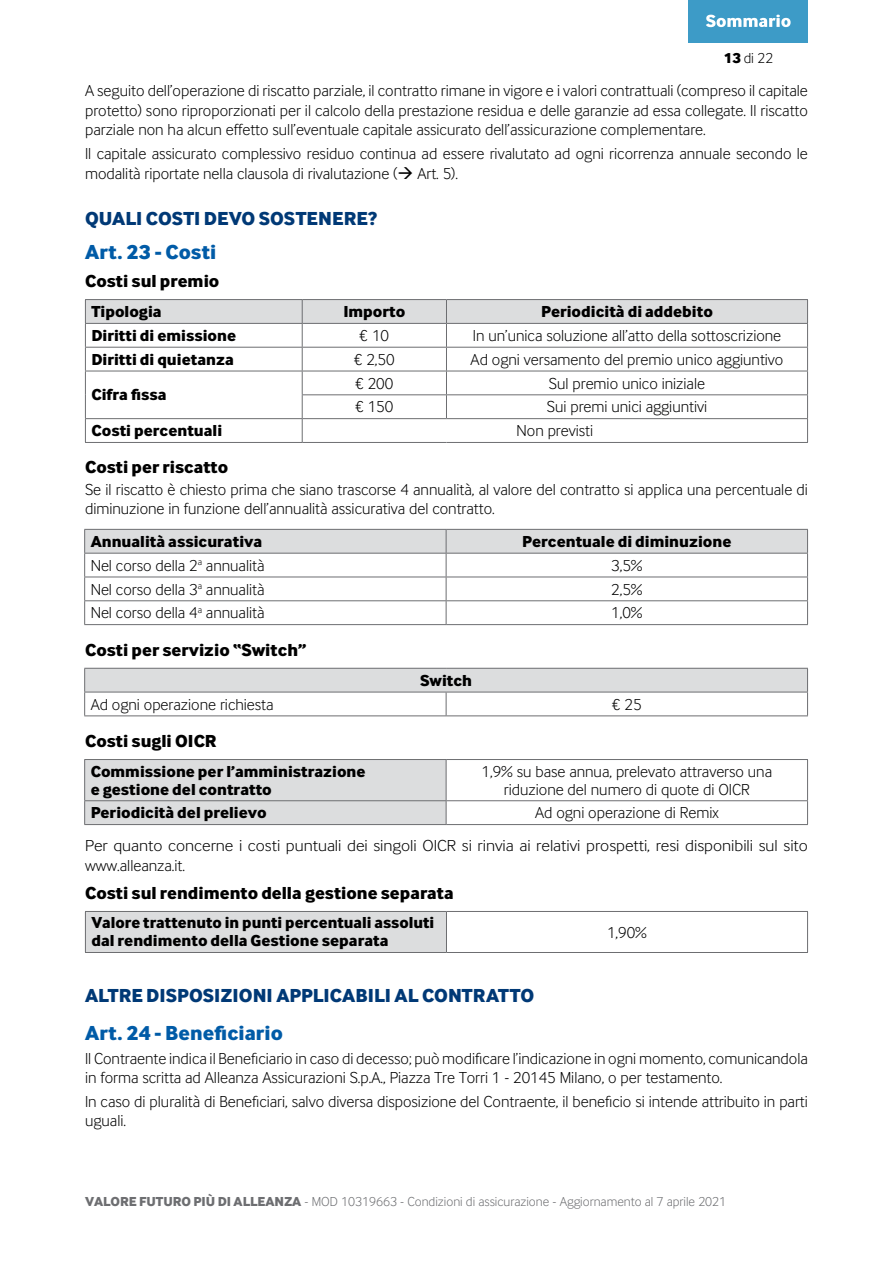
<style>
.page{position:relative;width:893px;height:1263px;background:#fff}
.page>*{position:absolute;margin:0;border:0;box-sizing:border-box;transform-origin:0 0}
.t1{font:700 21px "Inter Face Da Ma Lt";letter-spacing:.01em;color:#005ba7}
.t2{font:700 19.5px "Inter Face Da Ma Lt";letter-spacing:.005em;color:#003976}
.t3{font:700 18px "Inter Face Da Ma Lt";color:#000}
.t4{font:16.5px/19.5px "Inter Face Da Ma Lt";color:#000}
.t5{font:700 16.5px/18px "Inter Face Da Ma Lt";color:#000}
.t6{font:15px "Inter Face Da Ma Lt";color:#000}
.t7{font:13.5px "Inter Face Da Ma Lt";color:#6d6e71}
.s1{font-weight:700}
</style>
<div class="page">
<hr style="left:85px;top:299px;width:217px;height:1px;background:#6d6e71">
<hr style="left:302px;top:299px;width:144px;height:1px;background:#6d6e71">
<hr style="left:446px;top:299px;width:362px;height:1px;background:#6d6e71">
<svg style="left:85px;top:300px;width:723px;height:142px"></svg>
<hr style="left:85px;top:442px;width:217px;height:1px;background:#6d6e71">
<hr style="left:302px;top:442px;width:144px;height:1px;background:#6d6e71">
<hr style="left:446px;top:442px;width:362px;height:1px;background:#6d6e71">
<svg style="left:84px;top:529px;width:724px;height:95px"></svg>
<hr style="left:84px;top:624px;width:362px;height:1px;background:#6d6e71">
<hr style="left:446px;top:624px;width:362px;height:1px;background:#6d6e71">
<div style="left:85px;top:668px;width:722px;height:24px;background:#dcddde"></div>
<hr style="left:84px;top:668px;width:362px;height:1px;background:#6d6e71">
<hr style="left:446px;top:668px;width:362px;height:1px;background:#6d6e71">
<hr style="left:84px;top:692px;width:362px;height:1px;background:#6d6e71">
<svg style="left:84px;top:669px;width:1px;height:46px"></svg>
<hr style="left:446px;top:692px;width:362px;height:1px;background:#6d6e71">
<svg style="left:446px;top:692px;width:1px;height:23px"></svg>
<svg style="left:807px;top:669px;width:1px;height:46px"></svg>
<hr style="left:84px;top:715px;width:362px;height:1px;background:#6d6e71">
<hr style="left:446px;top:715px;width:362px;height:1px;background:#6d6e71">
<hr style="left:446px;top:759px;width:362px;height:1px;background:#6d6e71">
<hr style="left:807px;top:760px;width:1px;height:40px;background:#6d6e71">
<hr style="left:446px;top:800px;width:362px;height:1px;background:#6d6e71">
<div style="left:84px;top:759px;width:363px;height:65px;background:#dcddde"></div>
<svg style="left:807px;top:801px;width:1px;height:23px"></svg>
<hr style="left:84px;top:824px;width:362px;height:1px;background:#6d6e71">
<hr style="left:446px;top:824px;width:362px;height:1px;background:#6d6e71">
<div style="left:85px;top:911px;width:361px;height:41px;background:#dcddde"></div>
<hr style="left:85px;top:911px;width:361px;height:1px;background:#6d6e71">
<hr style="left:85px;top:912px;width:1px;height:40px;background:#6d6e71">
<hr style="left:446px;top:911px;width:362px;height:1px;background:#6d6e71">
<hr style="left:446px;top:912px;width:1px;height:40px;background:#6d6e71">
<hr style="left:807px;top:912px;width:1px;height:40px;background:#6d6e71">
<hr style="left:85px;top:952px;width:361px;height:1px;background:#6d6e71">
<hr style="left:446px;top:952px;width:362px;height:1px;background:#6d6e71">
<div style="left:689px;top:0;width:119px;height:42px;background:#3d9bc7"></div>
<svg style="left:706px;top:15px;width:85px;height:12px"></svg>
<p class="t6" style="left:724px;top:50px;width:51px"><span class="s1">13</span> di 22</p>
<p class="t4" style="left:85px;top:81px;width:724px;text-align:justify">A seguito dell’operazione di riscatto parziale, il contratto rimane in vigore e i valori contrattuali (compreso il capitale protetto) sono riproporzionati per il calcolo della prestazione residua e delle garanzie ad essa collegate. Il riscatto parziale non ha alcun effetto sull’eventuale capitale assicurato dell’assicurazione complementare.</p>
<p class="t4" style="left:85px;top:144px;width:724px">Il capitale assicurato complessivo residuo continua ad essere rivalutato ad ogni ricorrenza annuale secondo le modalità riportate nella clausola di rivalutazione (→ Art. 5).</p>
<p class="t2" style="left:85px;top:206px;width:294px">QUALI COSTI DEVO SOSTENERE?</p>
<p class="t1" style="left:85px;top:239px;width:133px">Art. 23 - Costi</p>
<p class="t3" style="left:85px;top:270px;width:136px">Costi sul premio</p>
<p class="t5" style="left:91px;top:302px;width:72px">Tipologia</p>
<p class="t5" style="left:343px;top:302px;width:64px">Importo</p>
<p class="t5" style="left:541px;top:302px;width:173px">Periodicità di addebito</p>
<p class="t5" style="left:91px;top:326px;width:146px">Diritti di emissione</p>
<p class="t4" style="left:360px;top:326px;width:31px">€ 10</p>
<p class="t4" style="left:473px;top:326px;width:310px">In un’unica soluzione all’atto della sottoscrizione</p>
<p class="t5" style="left:91px;top:349px;width:144px">Diritti di quietanza</p>
<p class="t4" style="left:354px;top:349px;width:42px">€ 2,50</p>
<p class="t4" style="left:471px;top:349px;width:314px">Ad ogni versamento del premio unico aggiuntivo</p>
<p class="t5" style="left:91px;top:385px;width:77px">Cifra fissa</p>
<p class="t4" style="left:355px;top:373px;width:39px">€ 200</p>
<p class="t4" style="left:549px;top:373px;width:158px">Sul premio unico iniziale</p>
<p class="t4" style="left:355px;top:397px;width:39px">€ 150</p>
<p class="t4" style="left:547px;top:397px;width:162px">Sui premi unici aggiuntivi</p>
<p class="t5" style="left:91px;top:421px;width:132px">Costi percentuali</p>
<p class="t4" style="left:517px;top:421px;width:78px">Non previsti</p>
<p class="t3" style="left:85px;top:456px;width:145px">Costi per riscatto</p>
<p class="t4" style="left:85px;top:480px;width:724px">Se il riscatto è chiesto prima che siano trascorse 4 annualità, al valore del contratto si applica una percentuale di diminuzione in funzione dell’annualità assicurativa del contratto.</p>
<p class="t5" style="left:91px;top:532px;width:173px">Annualità assicurativa</p>
<p class="t5" style="left:522px;top:532px;width:211px">Percentuale di diminuzione</p>
<p class="t4" style="left:91px;top:555px;width:175px">Nel corso della 2<sup>a</sup> annualità</p>
<p class="t4" style="left:611px;top:555px;width:33px">3,5%</p>
<p class="t4" style="left:91px;top:579px;width:175px">Nel corso della 3<sup>a</sup> annualità</p>
<p class="t4" style="left:611px;top:579px;width:33px">2,5%</p>
<p class="t4" style="left:91px;top:603px;width:175px">Nel corso della 4<sup>a</sup> annualità</p>
<p class="t4" style="left:611px;top:603px;width:33px">1,0%</p>
<p class="t3" style="left:85px;top:638px;width:223px">Costi per servizio “Switch”</p>
<p class="t5" style="left:420px;top:670px;width:54px">Switch</p>
<p class="t4" style="left:91px;top:694px;width:184px">Ad ogni operazione richiesta</p>
<p class="t4" style="left:612px;top:694px;width:31px">€ 25</p>
<p class="t3" style="left:85px;top:729px;width:133px">Costi sugli OICR</p>
<p class="t5" style="left:91px;top:761px;width:276px">Commissione per l’amministrazione e gestione del contratto</p>
<p class="t4" style="left:481px;top:762px;width:292px;line-height:18px;text-align:center">1,9% su base annua, prelevato attraverso una riduzione del numero di quote di OICR</p>
<p class="t5" style="left:91px;top:803px;width:178px">Periodicità del prelievo</p>
<p class="t4" style="left:85px;top:796px;width:724px;line-height:33px;text-indent:450px">Ad ogni operazione di Remix<br>Per quanto concerne i costi puntuali dei singoli OICR si rinvia ai relativi prospetti, resi disponibili sul sito</p>
<p class="t4" style="left:85px;top:855px;width:102px">www.alleanza.it.</p>
<p class="t3" style="left:85px;top:881px;width:370px">Costi sul rendimento della gestione separata</p>
<p class="t5" style="left:91px;top:913px;width:344px">Valore trattenuto in punti percentuali assoluti dal rendimento della Gestione separata</p>
<p class="t4" style="left:607px;top:922px;width:41px">1,90%</p>
<p class="t2" style="left:85px;top:983px;width:451px">ALTRE DISPOSIZIONI APPLICABILI AL CONTRATTO</p>
<p class="t1" style="left:85px;top:1020px;width:199px">Art. 24 - Beneficiario</p>
<p class="t4" style="left:85px;top:1048px;width:724px">Il Contraente indica il Beneficiario in caso di decesso; può modificare l’indicazione in ogni momento, comunicandola in forma scritta ad Alleanza Assicurazioni S.p.A., Piazza Tre Torri 1 - 20145 Milano, o per testamento.</p>
<p class="t4" style="left:85px;top:1091px;width:724px">In caso di pluralità di Beneficiari, salvo diversa disposizione del Contraente, il beneficio si intende attribuito in parti uguali.</p>
<p class="t7" style="left:85px;top:1193px;width:643px"><span class="s1">VALORE FUTURO PIÙ DI ALLEANZA</span> - MOD 10319663 - Condizioni di assicurazione - Aggiornamento al 7 aprile 2021</p>
</div>
